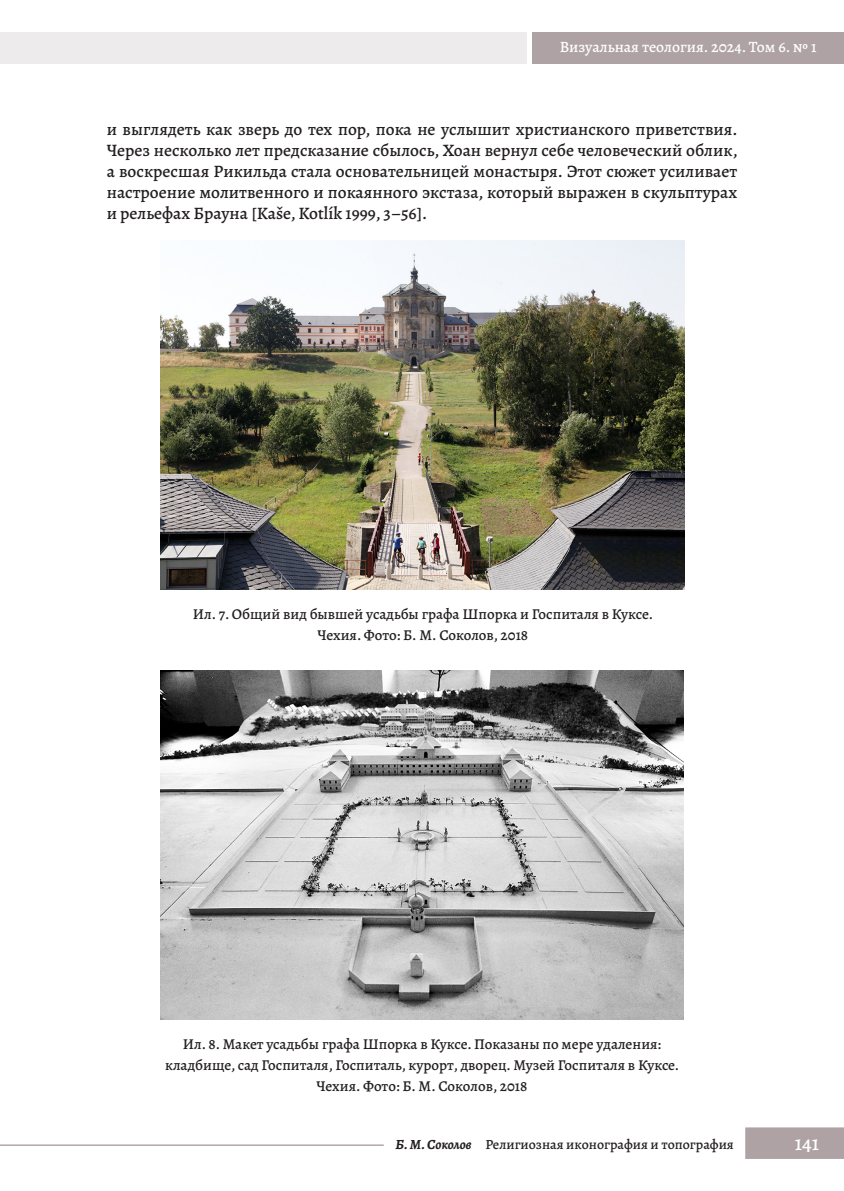
<style>
.page{position:relative;width:844px;height:1191px;background:#fff}
.page>*{position:absolute;margin:0;border:0;box-sizing:border-box;transform-origin:0 0}
.t1{font:500 21px "Alegreya";color:#fff}
.основной_текст{font:500 17.5px/21px "Alegreya";color:#231f20;text-align:justify}
.t2{font:500 15.75px "Alegreya";color:#fff}
.подпись_к_фото{font:500 15.05px "Alegreya";color:#231f20}
.t3{font:500 14px "Alegreya";color:#231f20}
.s1{font-weight:700;font-style:italic}
</style>
<div class="page">
<hr style="left:0;top:1144px;width:383px;height:1px;background:#8b7a7e">
<div style="left:745px;top:1127px;width:98px;height:32px;background:#aea2a5;border:2px solid #aea2a5"></div>
<div style="left:532px;top:32px;width:311px;height:32px;background:#aea2a5"></div>
<div style="left:0;top:32px;width:527px;height:32px;background:#eeebec"></div>
<img style="left:161px;top:240px;width:523px;height:349px">
<img style="left:160px;top:670px;width:523px;height:349px">
<p class="t2" style="left:559px;top:37px;width:258px">Визуальная теология. 2024. Том 6. № 1</p>
<p class="основной_текст" style="left:107px;top:119px;width:632px">и выглядеть как зверь до тех пор, пока не услышит христианского приветствия.<br>Через несколько лет предсказание сбылось, Хоан вернул себе человеческий облик, а воскресшая Рикильда стала основательницей монастыря. Этот сюжет усиливает настроение молитвенного и покаянного экстаза, который выражен в скульптурах и рельефах Брауна [Kaše, Kotlík 1999, 3–56].</p>
<p class="подпись_к_фото" style="left:193px;top:604px;width:461px">Ил. 7. Общий вид бывшей усадьбы графа Шпорка и Госпиталя в Куксе.</p>
<p class="подпись_к_фото" style="left:317px;top:625px;width:212px">Чехия. Фото: Б. М. Соколов, 2018</p>
<p class="подпись_к_фото" style="left:183px;top:1034px;width:480px">Ил. 8. Макет усадьбы графа Шпорка в Куксе. Показаны по мере удаления:</p>
<p class="подпись_к_фото" style="left:165px;top:1055px;width:515px">кладбище, сад Госпиталя, Госпиталь, курорт, дворец. Музей Госпиталя в Куксе.</p>
<p class="подпись_к_фото" style="left:316px;top:1076px;width:212px">Чехия. Фото: Б. М. Соколов, 2018</p>
<p class="t3" style="left:395px;top:1135px;width:340px"><span class="s1">Б. М. Соколов</span> Религиозная иконография и топография</p>
<p class="t1" style="left:794px;top:1129px;width:26px">141</p>
</div>
